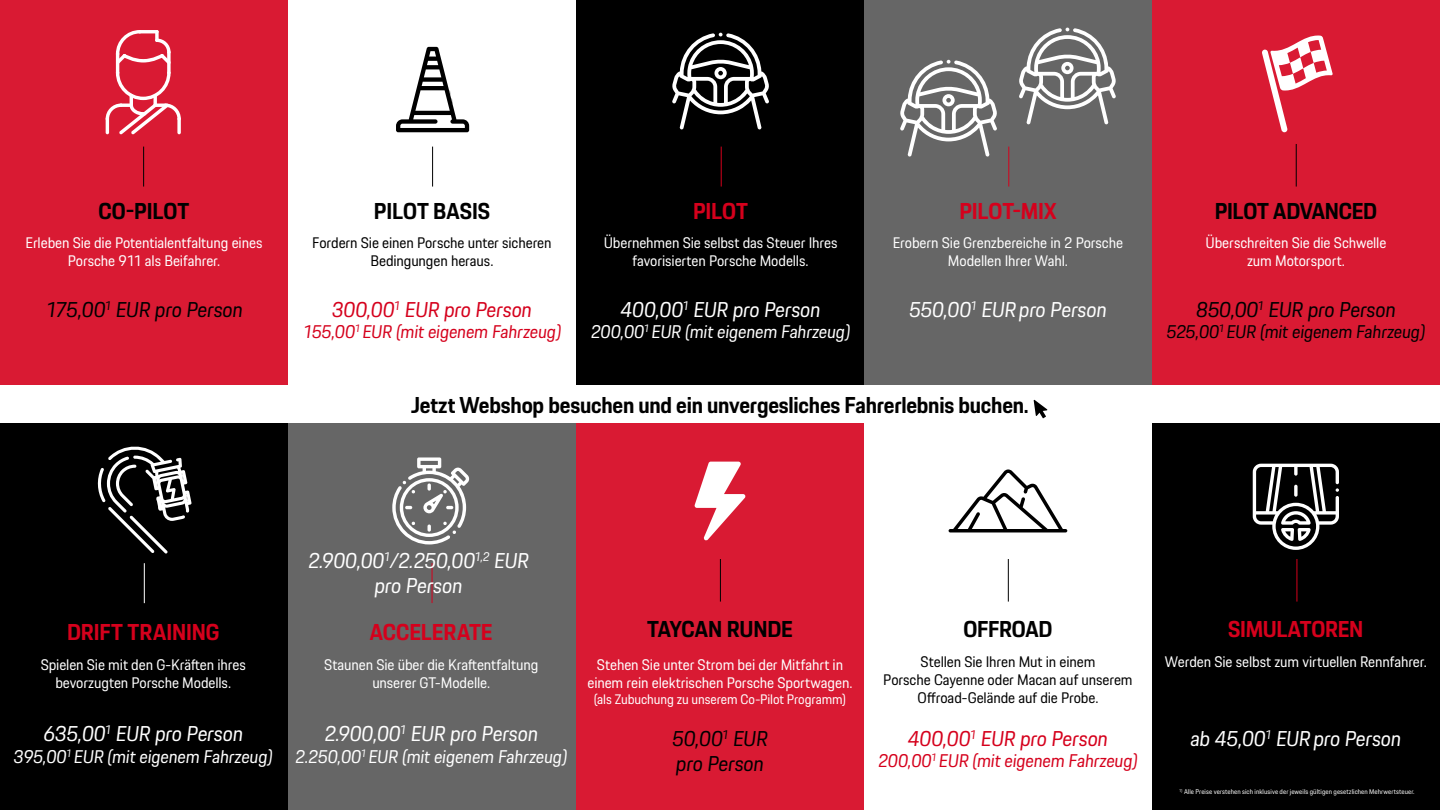
<style>
.page{position:relative;width:1440px;height:810px;background:#fff}
.page>*{position:absolute;margin:0;border:0;box-sizing:border-box;transform-origin:0 0}
.t1{font:700 22.5px "Porsche Next";letter-spacing:-.01em;color:#000}
.t2{font:700 22.5px "Porsche Next";letter-spacing:-.005em;color:#d5001c}
.t3{font:italic 21px/25.2px "Porsche Next";letter-spacing:-.01em;color:#fff;text-align:center}
.t4{font:italic 21px/25.2px "Porsche Next";letter-spacing:-.01em;color:#000}
.t5{font:italic 21px "Porsche Next";letter-spacing:-.01em;color:#d5001c}
.t6{font:italic 18px "Porsche Next";letter-spacing:-.01em;color:#fff}
.t7{font:italic 18px "Porsche Next";letter-spacing:-.01em;color:#d5001c}
.t8{font:italic 18px "Porsche Next";letter-spacing:-.01em;color:#000}
.t9{font:15px/18px "Porsche Next";letter-spacing:-.005em;color:#fff;text-align:center}
.t10{font:15px/18px "Porsche Next";letter-spacing:-.005em;color:#000;text-align:center}
.t11{font:13.5px "Porsche Next";letter-spacing:-.005em;color:#fff}
.t12{font:6.75px "Porsche Next";letter-spacing:.01em;color:#fff}
</style>
<div class="page">
<div style="left:1152px;top:423px;width:288px;height:387px;background:#000"></div>
<div style="left:0;top:0;width:288px;height:386px;background:#d91a33"></div>
<div style="left:1152px;top:0;width:288px;height:386px;background:#d91a33"></div>
<div style="left:0;top:423px;width:288px;height:387px;background:#000"></div>
<div style="left:576px;top:0;width:288px;height:387px;background:#000"></div>
<div style="left:288px;top:423px;width:288px;height:387px;background:#666"></div>
<div style="left:864px;top:0;width:288px;height:386px;background:#666"></div>
<div style="left:576px;top:423px;width:288px;height:387px;background:#d91a33"></div>
<div style="left:0;top:386px;width:1440px;height:37px;background:#fff"></div>
<svg style="left:1034px;top:400px;width:13px;height:18px"></svg>
<hr style="left:143px;top:147px;width:1px;height:40px;background:#000">
<hr style="left:432px;top:147px;width:1px;height:40px;background:#000">
<hr style="left:721px;top:147px;width:1px;height:40px;background:#d5001c">
<hr style="left:1008px;top:559px;width:1px;height:43px;background:#000">
<hr style="left:720px;top:559px;width:1px;height:43px;background:#000">
<hr style="left:1296px;top:144px;width:1px;height:43px;background:#000">
<hr style="left:1297px;top:559px;width:1px;height:43px;background:#d5001c">
<hr style="left:1008px;top:147px;width:1px;height:40px;background:#d5001c">
<hr style="left:432px;top:563px;width:1px;height:40px;background:#d5001c">
<hr style="left:144px;top:563px;width:1px;height:40px;background:#fff">
<svg style="left:396px;top:47px;width:73px;height:85px"></svg>
<svg style="left:97px;top:446px;width:95px;height:108px"></svg>
<svg style="left:949px;top:469px;width:118px;height:63px"></svg>
<svg style="left:695px;top:462px;width:51px;height:79px"></svg>
<svg style="left:392px;top:457px;width:78px;height:87px"></svg>
<svg style="left:1253px;top:464px;width:86px;height:86px"></svg>
<hr style="left:116px;top:52px;width:3px;height:22px;background:#fff;border-radius:2px">
<svg style="left:167px;top:51px;width:4px;height:23px"></svg>
<svg style="left:116px;top:30px;width:55px;height:34px"></svg>
<svg style="left:106px;top:71px;width:75px;height:63px"></svg>
<svg style="left:672px;top:33px;width:97px;height:96px"></svg>
<svg style="left:900px;top:60px;width:97px;height:97px"></svg>
<svg style="left:1019px;top:28px;width:97px;height:96px"></svg>
<svg style="left:1262px;top:35px;width:71px;height:97px"></svg>
<h1 class="t1" style="left:99px;top:196px;width:92px">CO-PILOT</h1>
<h1 class="t1" style="left:374px;top:196px;width:118px">PILOT BASIS</h1>
<h1 class="t2" style="left:693px;top:196px;width:57px">PILOT</h1>
<h1 class="t2" style="left:959px;top:196px;width:99px">PILOT-MIX</h1>
<h1 class="t1" style="left:1215px;top:196px;width:164px">PILOT ADVANCED</h1>
<p class="t9" style="left:26px;top:234px;width:238px">Erleben Sie die Potentialentfaltung eines<br>Porsche 911 als Beifahrer.</p>
<p class="t10" style="left:312px;top:234px;width:241px">Fordern Sie einen Porsche unter sicheren<br>Bedingungen heraus.</p>
<p class="t9" style="left:604px;top:234px;width:235px">Übernehmen Sie selbst das Steuer Ihres favorisierten Porsche Modells.</p>
<p class="t9" style="left:893px;top:234px;width:232px">Erobern Sie Grenzbereiche in 2 Porsche<br>Modellen Ihrer Wahl.</p>
<p class="t9" style="left:1206px;top:234px;width:182px">Überschreiten Sie die Schwelle zum Motorsport.</p>
<h2 class="t4" style="left:45px;top:297px;width:199px">175,00<sup>1</sup> EUR pro Person</h2>
<h2 class="t5" style="left:332px;top:295px;width:202px">300,00<sup>1</sup> EUR pro Person</h2>
<p class="t7" style="left:303px;top:320px;width:260px">155,00<sup>1</sup> EUR (mit eigenem Fahrzeug)</p>
<h2 class="t3" style="left:621px;top:297px;width:202px">400,00<sup>1</sup> EUR pro Person</h2>
<p class="t6" style="left:591px;top:320px;width:261px">200,00<sup>1</sup> EUR (mit eigenem Fahrzeug)</p>
<h2 class="t3" style="left:909px;top:297px;width:199px">550,00<sup>1</sup> EURpro Person</h2>
<h2 class="t4" style="left:1196px;top:297px;width:201px">850,00<sup>1</sup> EUR pro Person</h2>
<p class="t8" style="left:1167px;top:320px;width:260px">525,00<sup>1</sup> EUR (mit eigenem Fahrzeug)</p>
<h1 class="t1" style="left:411px;top:390px;width:619px">Jetzt Webshop besuchen und ein unvergesliches Fahrerlebnis buchen.</h1>
<h2 class="t3" style="left:308px;top:548px;width:222px">2.900,00<sup>1</sup>/2.250,00<sup>1,2</sup> EUR pro Person</h2>
<h1 class="t2" style="left:67px;top:617px;width:154px">DRIFT TRAINING</h1>
<h1 class="t2" style="left:370px;top:617px;width:124px">ACCELERATE</h1>
<h1 class="t1" style="left:647px;top:614px;width:147px">TAYCAN RUNDE</h1>
<h1 class="t1" style="left:963px;top:614px;width:91px">OFFROAD</h1>
<h1 class="t2" style="left:1228px;top:614px;width:137px">SIMULATOREN</h1>
<p class="t9" style="left:41px;top:656px;width:207px">Spielen Sie mit den G-Kräften ihres bevorzugten Porsche Modells.</p>
<p class="t9" style="left:324px;top:656px;width:216px">Staunen Sie über die Kraftentfaltung unserer GT-Modelle.</p>
<p class="t9" style="left:587px;top:656px;width:267px">Stehen Sie unter Strom bei der Mitfahrt in einem rein elektrischen Porsche Sportwagen.</p>
<p class="t11" style="left:594px;top:690px;width:254px">(als Zubuchung zu unserem Co-Pilot Programm)</p>
<p class="t10" style="left:883px;top:653px;width:251px">Stellen Sie Ihren Mut in einem<br>Porsche Cayenne oder Macan auf unserem<br>Offroad-Gelände auf die Probe.</p>
<p class="t9" style="left:1165px;top:653px;width:263px">Werden Sie selbst zum virtuellen Rennfahrer.</p>
<h2 class="t3" style="left:43px;top:721px;width:201px">635,00<sup>1</sup> EUR pro Person</h2>
<p class="t6" style="left:14px;top:744px;width:261px">395,00<sup>1</sup> EUR (mit eigenem Fahrzeug)</p>
<h2 class="t3" style="left:324px;top:721px;width:215px">2.900,00<sup>1</sup> EUR pro Person</h2>
<p class="t6" style="left:295px;top:744px;width:274px">2.250,00<sup>1</sup> EUR (mit eigenem Fahrzeug)</p>
<h2 class="t4" style="left:672px;top:726px;width:97px">50,00<sup>1</sup> EUR pro Person</h2>
<h2 class="t5" style="left:908px;top:724px;width:202px">400,00<sup>1</sup> EUR pro Person</h2>
<p class="t7" style="left:878px;top:749px;width:261px">200,00<sup>1</sup> EUR (mit eigenem Fahrzeug)</p>
<h2 class="t3" style="left:1190px;top:726px;width:212px">ab 45,00<sup>1</sup> EURpro Person</h2>
<p class="t12" style="left:1179px;top:787px;width:237px"><sup>1)</sup> Alle Preise verstehen sich inklusive der jeweils gültigen gesetzlichen Mehrwertsteuer.</p>
</div>
